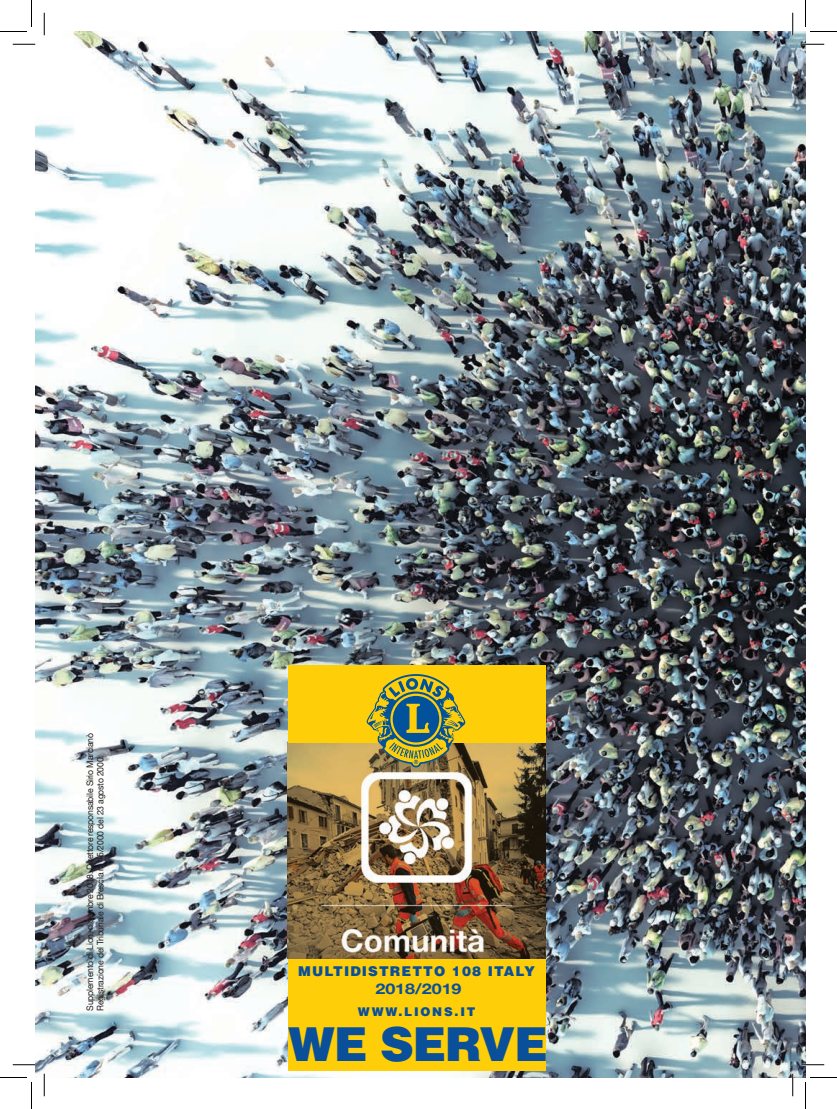
<style>
.page{position:relative;width:837px;height:1109px;background:#fff}
.page>*{position:absolute;margin:0;border:0;box-sizing:border-box;transform-origin:0 0}
.t1{font:900 46.8px "Helvetica";letter-spacing:-.03em;color:#0a4f99}
.t2{font:700 14.7px "Helvetica Neue";color:#0a4f99;scale:1.22 1}
.t3{font:900 13.5px "Helvetica";letter-spacing:.08em;color:#0a4f99}
.t4{font:900 12px "Helvetica";letter-spacing:.15em;color:#0a4f99}
.Corpo_testo{font:9px "Helvetica Neue";letter-spacing:-.02em;color:#231f20;scale:.96 1}
</style>
<div class="page">
<img style="left:36px;top:31px;width:769px;height:1046px">
<div style="left:288px;top:665px;width:258px;height:406px;background:#fece08"></div>
<img style="left:288px;top:744px;width:258px;height:214px">
<svg style="left:367px;top:674px;width:98px;height:93px"></svg>
<hr style="left:802px;top:43px;width:22px;height:2px;background:#fff">
<hr style="left:802px;top:1064px;width:22px;height:2px;background:#fff">
<hr style="left:43px;top:13px;width:2px;height:22px;background:#fff">
<hr style="left:43px;top:1074px;width:2px;height:22px;background:#fff">
<hr style="left:792px;top:13px;width:2px;height:22px;background:#fff">
<hr style="left:792px;top:1074px;width:2px;height:22px;background:#fff">
<svg style="left:13px;top:44px;width:22px;height:1px"></svg>
<svg style="left:802px;top:44px;width:22px;height:1px"></svg>
<svg style="left:13px;top:1064px;width:22px;height:1px"></svg>
<svg style="left:802px;top:1064px;width:22px;height:1px"></svg>
<svg style="left:44px;top:13px;width:1px;height:22px"></svg>
<svg style="left:44px;top:1074px;width:1px;height:22px"></svg>
<svg style="left:792px;top:13px;width:1px;height:22px"></svg>
<svg style="left:792px;top:1074px;width:1px;height:22px"></svg>
<svg style="left:0;top:0;width:32px;height:32px"></svg>
<svg style="left:0;top:1077px;width:32px;height:32px"></svg>
<svg style="left:805px;top:0;width:32px;height:32px"></svg>
<svg style="left:805px;top:1077px;width:32px;height:32px"></svg>
<p class="Corpo_testo" style="left:83px;top:1011px;width:291px;rotate:-90deg">Supplemento di Lion, dicembre 2018. Direttore responsabile Sirio Marcianò</p>
<p class="Corpo_testo" style="left:94px;top:1011px;width:268px;rotate:-90deg">Registrazione del Tribunale di Brescia n. 45/2000 del 23 agosto 2000.</p>
<p class="t3" style="left:298px;top:962px;width:238px">MULTIDISTRETTO 108 ITALY</p>
<p class="t2" style="left:375px;top:978px;width:72px">2018/2019</p>
<p class="t4" style="left:358px;top:1004px;width:119px">WWW.LIONS.IT</p>
<p class="t1" style="left:288px;top:1014px;width:261px">WE SERVE</p>
</div>
